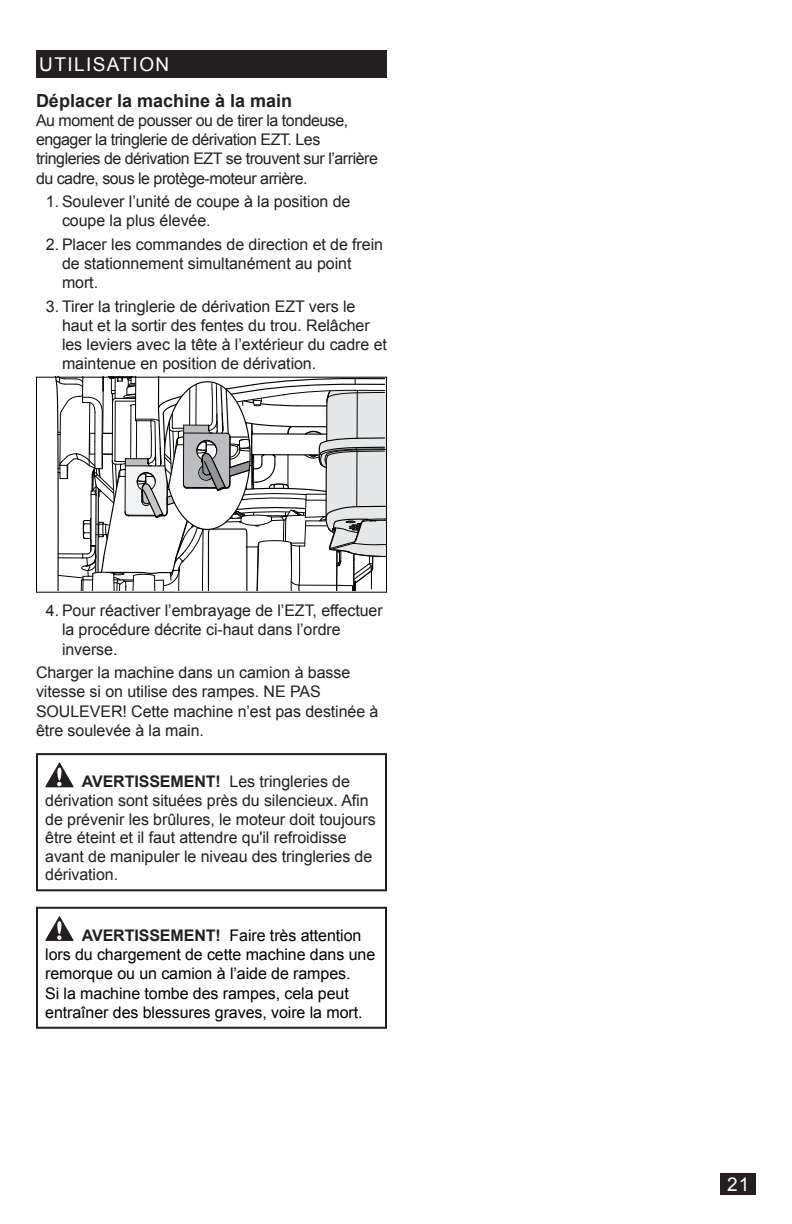
<style>
.page{position:relative;width:792px;height:1224px;background:#fff}
.page>*{position:absolute;margin:0;border:0;box-sizing:border-box;transform-origin:0 0}
.t1{font:19px "Arial";letter-spacing:.075em;color:#fff}
.Head_9_FR{font:700 18px "Arial";color:#231f20}
.Warning_FR{font:16px/19.2px "Arial";letter-spacing:-.005em;color:#231f20}
.Warning_FR-2{font:16px/19.2px "Arial";letter-spacing:-.005em;color:#000}
.Body_Text_FR{font:16px/19.2px "Arial";letter-spacing:-.03em;color:#231f20}
.Body_Text_FR-2{font:16px/19.2px "Arial";letter-spacing:-.005em;color:#231f20}
.s1{font-weight:700}
.s2{font-weight:700;color:#231f20}
</style>
<div class="page">
<div style="left:721px;top:1174px;width:35px;height:21px;background:#231f20"></div>
<div style="left:36px;top:50px;width:351px;height:28px;background:#231f20"></div>
<svg style="left:55px;top:379px;width:330px;height:212px"></svg>
<div style="left:36px;top:377px;width:351px;height:216px;border:1px solid #000"></div>
<svg style="left:45px;top:762px;width:29px;height:25px"></svg>
<div style="left:36px;top:753px;width:351px;height:138px;border:2px solid #231f20"></div>
<svg style="left:45px;top:916px;width:29px;height:25px"></svg>
<div style="left:36px;top:907px;width:351px;height:122px;border:2px solid #231f20"></div>
<p class="t1" style="left:39px;top:52px;width:132px">UTILISATION</p>
<p class="Head_9_FR" style="left:36px;top:88px;width:258px">Déplacer la machine à la main</p>
<p class="Body_Text_FR" style="left:36px;top:111px;width:343px">Au moment de pousser ou de tirer la tondeuse, engager la tringlerie de dérivation EZT. Les tringleries de dérivation EZT se trouvent sur l’arrière du cadre, sous le protège-moteur arrière.</p>
<p class="Warning_FR" style="left:62px;top:192px;width:290px;text-indent:-16px">1. Soulever l’unité de coupe à la position de coupe la plus élevée.</p>
<p class="Warning_FR" style="left:62px;top:235px;width:323px;text-indent:-16px">2. Placer les commandes de direction et de frein de stationnement simultanément au point mort.</p>
<p class="Warning_FR" style="left:62px;top:297px;width:326px;text-indent:-16px">3. Tirer la tringlerie de dérivation EZT vers le haut et la sortir des fentes du trou. Relâcher les leviers avec la tête à l’extérieur du cadre et maintenue en position de dérivation.</p>
<p class="Warning_FR" style="left:62px;top:601px;width:322px;text-indent:-16px">4. Pour réactiver l’embrayage de l’EZT, effectuer la procédure décrite ci-haut dans l’ordre inverse.</p>
<p class="Body_Text_FR-2" style="left:36px;top:663px;width:344px">Charger la machine dans un camion à basse vitesse si on utilise des rampes. NE PAS SOULEVER! Cette machine n’est pas destinée à être soulevée à la main.</p>
<p class="Warning_FR" style="left:45px;top:773px;width:332px;line-height:18.6px;text-indent:37px"><span class="s1">AVERTISSEMENT!</span> Les tringleries de dérivation sont situées près du silencieux. Afin de prévenir les brûlures, le moteur doit toujours être éteint et il faut attendre qu'il refroidisse avant de manipuler le niveau des tringleries de dérivation.</p>
<p class="Warning_FR-2" style="left:45px;top:926px;width:332px;text-indent:37px"><span class="s2">AVERTISSEMENT!</span> Faire très attention lors du chargement de cette machine dans une remorque ou un camion à l’aide de rampes.<br>Si la machine tombe des rampes, cela peut entraîner des blessures graves, voire la mort.</p>
<p class="t1" style="left:727px;top:1172px;width:24px">21</p>
</div>
